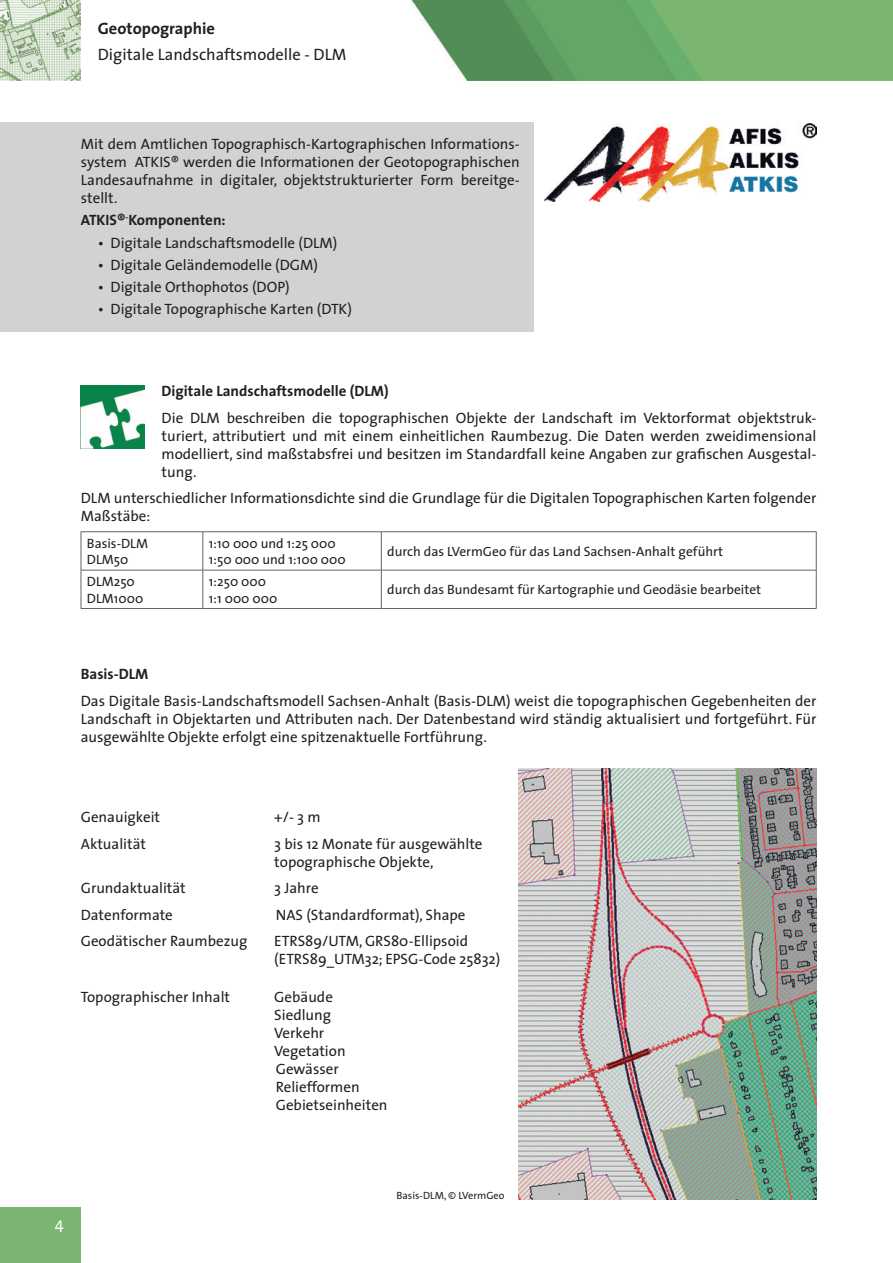
<style>
.page{position:relative;width:893px;height:1263px;background:#fff}
.page>*{position:absolute;margin:0;border:0;box-sizing:border-box;transform-origin:0 0}
.Text{font:16.5px/25.5px "The Sans";color:#231f20}
.t1{font:16.5px "The Sans";color:#fff}
.Text-2{font:15px/18px "The Sans";color:#231f20}
.Text-3{font:700 15px "The Sans";color:#231f20}
.Text-4{font:13.5px/16.2px "The Sans";color:#231f20}
.Text-5{font:10.5px "The Sans";color:#231f20}
.s1{font-weight:700}
</style>
<div class="page">
<img style="left:411px;top:0;width:482px;height:81px">
<div style="left:0;top:1208px;width:81px;height:55px;background:#7ab671"></div>
<img style="left:0;top:0;width:81px;height:81px">
<img style="left:81px;top:385px;width:64px;height:64px">
<div style="left:0;top:123px;width:534px;height:209px;background:#d1d2d4"></div>
<img style="left:544px;top:123px;width:272px;height:78px">
<img style="left:518px;top:769px;width:298px;height:430px">
<hr style="left:81px;top:531px;width:122px;height:1px;background:#646362">
<hr style="left:81px;top:532px;width:1px;height:38px;background:#646362">
<hr style="left:203px;top:531px;width:178px;height:1px;background:#646362">
<hr style="left:203px;top:532px;width:1px;height:38px;background:#646362">
<hr style="left:381px;top:531px;width:435px;height:1px;background:#646362">
<hr style="left:381px;top:532px;width:1px;height:38px;background:#646362">
<hr style="left:816px;top:532px;width:1px;height:38px;background:#646362">
<hr style="left:81px;top:570px;width:122px;height:1px;background:#646362">
<hr style="left:81px;top:570px;width:1px;height:38px;background:#646362">
<hr style="left:203px;top:570px;width:178px;height:1px;background:#646362">
<hr style="left:203px;top:570px;width:1px;height:38px;background:#646362">
<hr style="left:381px;top:570px;width:435px;height:1px;background:#646362">
<hr style="left:381px;top:570px;width:1px;height:38px;background:#646362">
<hr style="left:816px;top:570px;width:1px;height:38px;background:#646362">
<hr style="left:81px;top:608px;width:122px;height:1px;background:#646362">
<hr style="left:203px;top:608px;width:178px;height:1px;background:#646362">
<hr style="left:381px;top:608px;width:435px;height:1px;background:#646362">
<p class="Text" style="left:98px;top:16px;width:250px"><span class="s1">Geotopographie<br></span>Digitale Landschaftsmodelle - DLM</p>
<p class="Text-2" style="left:81px;top:135px;width:441px;text-align:justify">Mit dem Amtlichen Topographisch-Kartographischen Informations&shy;system ATKIS® werden die Informationen der Geotopographischen Landesaufnahme in digitaler, objektstrukturierter Form bereitge&shy;stellt.</p>
<p class="Text-3" style="left:81px;top:211px;width:146px">ATKIS®<sup>-</sup>Komponenten:</p>
<p class="Text-2" style="left:98px;top:234px;width:241px">• Digitale Landschaftsmodelle (DLM)</p>
<p class="Text-2" style="left:98px;top:256px;width:222px">• Digitale Geländemodelle (DGM)</p>
<p class="Text-2" style="left:98px;top:278px;width:193px">• Digitale Orthophotos (DOP)</p>
<p class="Text-2" style="left:98px;top:300px;width:256px">• Digitale Topographische Karten (DTK)</p>
<p class="Text-2" style="left:162px;top:378px;width:656px;line-height:26.5px"><span class="s1">Digitale Landschaftsmodelle (DLM)<br></span>Die DLM beschreiben die topographischen Objekte der Landschaft im Vektorformat objektstruk-</p>
<p class="Text-2" style="left:162px;top:427px;width:656px;text-align:justify">turiert, attributiert und mit einem einheitlichen Raumbezug. Die Daten werden zweidimensional modelliert, sind maßstabsfrei und besitzen im Standardfall keine Angaben zur grafischen Ausgestal&shy;tung.</p>
<p class="Text-2" style="left:81px;top:489px;width:737px">DLM unterschiedlicher Informationsdichte sind die Grundlage für die Digitalen Topographischen Karten folgender<br>Maßstäbe:</p>
<p class="Text-4" style="left:87px;top:535px;width:63px">Basis-DLM<br>DLM50</p>
<p class="Text-4" style="left:209px;top:535px;width:138px">1:10 000 und 1:25 000<br>1:50 000 und 1:100 000</p>
<p class="Text-4" style="left:387px;top:543px;width:337px">durch das LVermGeo für das Land Sachsen-Anhalt geführt</p>
<p class="Text-4" style="left:87px;top:574px;width:58px">DLM250<br>DLM1000</p>
<p class="Text-4" style="left:209px;top:574px;width:70px">1:250 000<br>1:1 000 000</p>
<p class="Text-4" style="left:387px;top:582px;width:375px">durch das Bundesamt für Kartographie und Geodäsie bearbeitet</p>
<p class="Text-2" style="left:81px;top:661px;width:737px;line-height:26.5px"><span class="s1">Basis-DLM<br></span>Das Digitale Basis-Landschaftsmodell Sachsen-Anhalt (Basis-DLM) weist die topographischen Gegebenheiten der</p>
<p class="Text-2" style="left:81px;top:710px;width:737px">Landschaft in Objektarten und Attributen nach. Der Datenbestand wird ständig aktualisiert und fortgeführt. Für ausgewählte Objekte erfolgt eine spitzenaktuelle Fortführung.</p>
<p class="Text-2" style="left:81px;top:808px;width:81px">Genauigkeit</p>
<p class="Text-2" style="left:274px;top:808px;width:48px">+/- 3 m</p>
<p class="Text-2" style="left:81px;top:835px;width:67px">Aktualität</p>
<p class="Text-2" style="left:274px;top:835px;width:210px">3 bis 12 Monate für ausgewählte topographische Objekte,</p>
<p class="Text-2" style="left:81px;top:879px;width:106px">Grundaktualität</p>
<p class="Text-2" style="left:274px;top:879px;width:46px">3 Jahre</p>
<p class="Text-2" style="left:81px;top:906px;width:94px">Datenformate</p>
<p class="Text-2" style="left:276px;top:906px;width:191px">NAS (Standardformat), Shape</p>
<p class="Text-2" style="left:81px;top:932px;width:168px">Geodätischer Raumbezug</p>
<p class="Text-2" style="left:274px;top:932px;width:228px">ETRS89/UTM, GRS80-Ellipsoid (ETRS89_UTM32; EPSG-Code 25832)</p>
<p class="Text-2" style="left:81px;top:988px;width:151px">Topographischer Inhalt</p>
<p class="Text-2" style="left:274px;top:988px;width:60px">Gebäude</p>
<p class="Text-2" style="left:274px;top:1006px;width:58px">Siedlung</p>
<p class="Text-2" style="left:274px;top:1024px;width:51px">Verkehr</p>
<p class="Text-2" style="left:274px;top:1042px;width:73px">Vegetation</p>
<p class="Text-2" style="left:276px;top:1060px;width:64px">Gewässer</p>
<p class="Text-2" style="left:276px;top:1078px;width:85px">Reliefformen</p>
<p class="Text-2" style="left:276px;top:1096px;width:113px">Gebietseinheiten</p>
<p class="t1" style="left:55px;top:1212px;width:10px">4</p>
<p class="Text-5" style="left:396px;top:1189px;width:110px">Basis-DLM, © LVermGeo</p>
</div>
